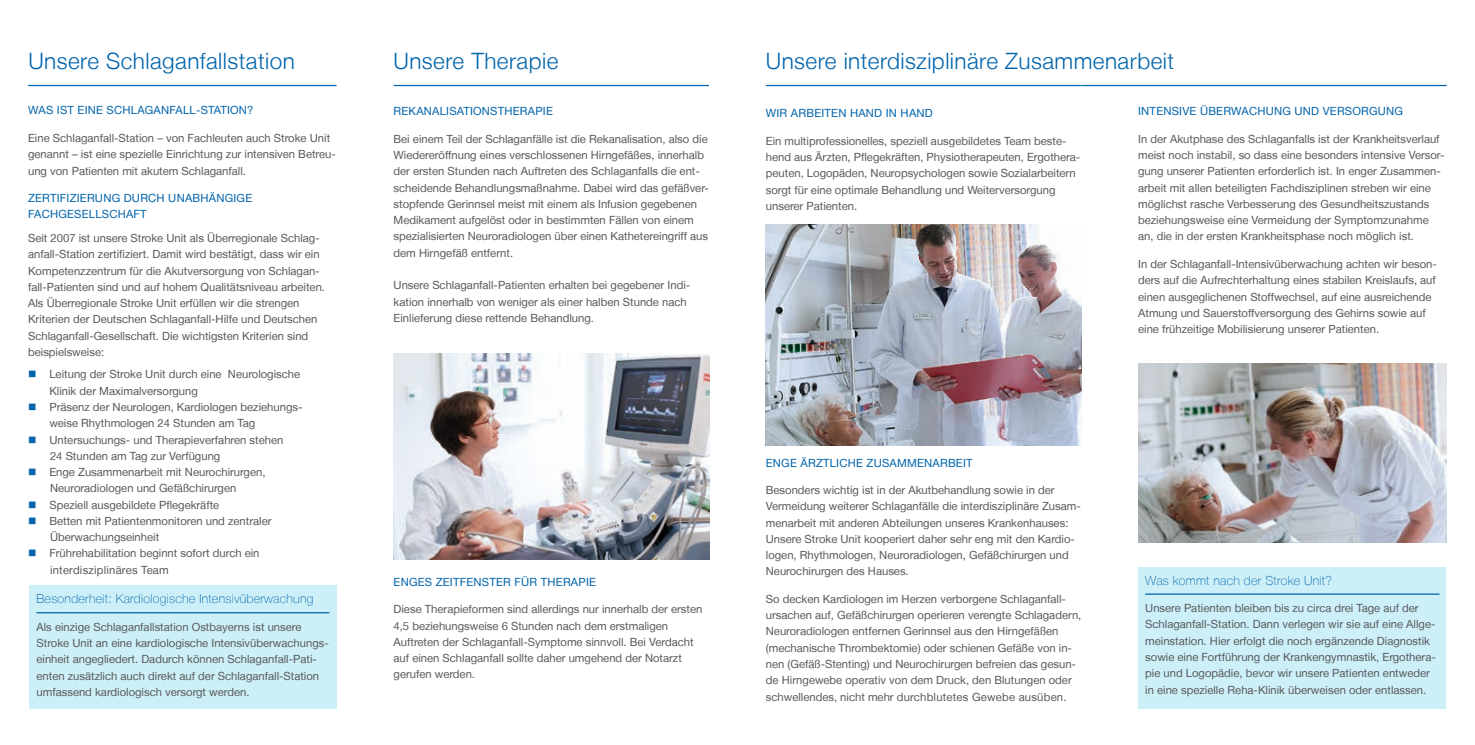
<style>
.page{position:relative;width:1475px;height:745px;background:#fff}
.page>*{position:absolute;margin:0;border:0;box-sizing:border-box;transform-origin:0 0}
.t1{font:300 22.5px "Helvetica Neue LT";letter-spacing:.02em;color:#0064ad}
.t2{font:100 12.5px "Helvetica Neue LT";letter-spacing:.02em;color:#0064ad}
.t3{font:11.25px/16.2px "Helvetica Neue LT";color:#58585a}
.t4{font:11.25px/16.2px "Helvetica Neue LT";letter-spacing:.02em;color:#0064ad}
</style>
<div class="page">
<hr style="left:1081px;top:85px;width:365px;height:1px;background:#0064ad">
<hr style="left:28px;top:85px;width:308px;height:1px;background:#0064ad">
<hr style="left:393px;top:85px;width:315px;height:1px;background:#0064ad">
<hr style="left:765px;top:85px;width:315px;height:1px;background:#0064ad">
<img style="left:393px;top:353px;width:316px;height:206px">
<img style="left:765px;top:224px;width:315px;height:221px">
<img style="left:1138px;top:363px;width:308px;height:179px">
<div style="left:29px;top:585px;width:308px;height:123px;background:#cdf0f8"></div>
<hr style="left:36px;top:611px;width:293px;height:2px;background:#0064ad">
<div style="left:1137px;top:566px;width:308px;height:142px;background:#cdf0f8"></div>
<hr style="left:1144px;top:593px;width:295px;height:1px;background:#0064ad">
<h1 class="t1" style="left:28px;top:47px;width:268px">Unsere Schlaganfallstation</h1>
<p class="t4" style="left:28px;top:102px;width:227px">Was ist eine Sc hlaganfall-Station?</p>
<p class="t3" style="left:28px;top:130px;width:309px">Eine Schlaganfall-Station – von Fachleuten auch Stroke Unit genannt – ist eine spezielle Einrichtung zur intensiven Betreu&shy;ung von Patienten mit akutem Schlaganfall.</p>
<p class="t4" style="left:28px;top:190px;width:226px">Zertifizieru ng du rch u nabhängige<br>Fachgesellsc</p>
<p class="t4" style="left:118px;top:206px;width:31px">haft</p>
<p class="t3" style="left:28px;top:230px;width:298px">Seit 2007 ist unsere Stroke Unit als Überregionale Schlag&shy;anfall-Station zertifiziert. Damit wird bestätigt, dass wir ein Kompetenzzentrum für die Akutversorgung von Schlagan&shy;fall-Patienten sind und auf hohem Qualitätsniveau arbeiten.<br>Als Überregionale Stroke Unit erfüllen wir die strengen Kriterien der Deutschen Schlaganfall-H ilfe und Deutschen Schlaganfall-Gesellschaft. Die wichtigsten Kriterien sind beispielsweise:</p>
<p class="t3" style="left:49px;top:366px;width:254px">Leitung der Stroke Unit durch eine Neurologische Klinik der Maximalversorgung<br>Präsenz der Neurologen, Kardiologen beziehungs&shy;weise Rhythmologen 24 Stunden am Tag Untersuchungs- und Therapieverfahren stehen<br>24 Stunden am Tag zur Verfügung<br>Enge Zusammenarbeit mit Neurochirurgen, Neuroradiologen und Gefäßchirurgen<br>Speziell ausgebildete Pflegekräfte<br>Betten mit Patientenmonitoren und zentraler Überwachungseinheit<br>Frührehabilitation beginnt sofort durch ein interdisziplinäres Team</p>
<p class="t2" style="left:36px;top:591px;width:278px">Besonderheit: Kardiologische Intensivüberwachung</p>
<p class="t3" style="left:36px;top:618px;width:294px">Als einzige Schlaganfallstation Ostbayerns ist unsere Stroke Unit an eine kardiologische I ntensivüberwachungs&shy;einheit angegliedert. Dadurch können Schlaganfall-Pati&shy;enten zusätzlich auch direkt auf der Schlaganfall-Station umfassend kardiologisch versorgt werden.</p>
<h1 class="t1" style="left:393px;top:47px;width:166px">Unsere Therapie</h1>
<h1 class="t1" style="left:765px;top:47px;width:409px">Unsere interdisziplinäre Zusammenarbeit</h1>
<p class="t4" style="left:393px;top:103px;width:161px">Rekanalisationstherapie</p>
<p class="t3" style="left:393px;top:130px;width:317px">Bei einem Teil der Schlaganfälle ist die Rekanalisation, also die Wiedereröffnung eines verschlossenen H irngefäßes, innerhalb der ersten Stunden nach Auftreten des Schlaganfalls die ent&shy;scheidende Behandlungsmaßnahme. Dabei wird das gefäßver&shy;stopfende Gerinnsel meist mit einem als I nfusion gegebenen<br>M edikament aufgelöst oder in bestimmten Fällen von einem spezialisierten Neuroradiologen über einen Kathetereingriff aus dem H irngefäß entfernt.</p>
<p class="t3" style="left:393px;top:277px;width:298px">Unsere Schlaganfall-Patienten erhalten bei gegebener I ndi&shy;kation innerhalb von weniger als einer halben Stunde nach<br>Einlieferung diese rettende Behandlung.</p>
<p class="t4" style="left:393px;top:573px;width:204px">Enges Zeitfenster fü r Therapie</p>
<p class="t3" style="left:393px;top:600px;width:310px">Diese Therapieformen sind allerdings nur innerhalb der ersten 4,5 beziehungsweise 6 Stunden nach dem erstmaligen Auftreten der Schlaganfall-Symptome sinnvoll. Bei Verdacht auf einen Schlaganfall sollte daher umgehend der Notarzt gerufen werden.</p>
<p class="t4" style="left:765px;top:105px;width:167px">Wir arbeiten Hand in Hand</p>
<p class="t3" style="left:765px;top:133px;width:316px">Ein multiprofessionelles, speziell ausgebildetes Team beste&shy;hend aus Ärzten, Pflegekräften, Physiotherapeuten, Ergothera&shy;peuten, Logopäden, Neuropsychologen sowie Sozialarbeitern sorgt für eine optimale Behandlung und Weiterversorgung unserer Patienten.</p>
<p class="t4" style="left:765px;top:454px;width:208px">Eng e ärztliche Zusammenarbeit</p>
<p class="t3" style="left:765px;top:481px;width:316px">Besonders wichtig ist in der Akutbehandlung sowie in der Vermeidung weiterer Schlaganfälle die interdisziplinäre Zusam&shy;menarbeit mit anderen Abteilungen unseres Krankenhauses:<br>Unsere Stroke Unit kooperiert daher sehr eng mit den Kardio&shy;logen, Rhythmologen, Neuroradiologen, Gefäßchirurgen und Neurochirurgen des Hauses.</p>
<p class="t3" style="left:765px;top:590px;width:317px">So decken Kardiologen im Herzen verborgene Schlaganfall&shy;ursachen auf, Gefäßchirurgen operieren verengte Schlagadern, Neuroradiologen entfernen Gerinnsel aus den H irngefäßen (mechanische Thrombektomie) oder schienen Gefäße von in&shy;nen (Gefäß-Stenting) und Neurochirurgen befreien das gesun&shy;de H irngewebe operativ von dem Druck, den Blutungen oder schwellendes, nicht mehr durchblutetes Gewebe ausüben.</p>
<p class="t4" style="left:1137px;top:103px;width:264px">I ntensive Überwachu ng u nd Versorgu ng</p>
<p class="t3" style="left:1137px;top:130px;width:308px">I n der Akutphase des Schlaganfalls ist der Krankheitsverlauf meist noch instabil, so dass eine besonders intensive Versor&shy;gung unserer Patienten erforderlich ist. I n enger Zusammen&shy;arbeit mit allen beteiligten Fachdisziplinen streben wir eine möglichst rasche Verbesserung des Gesundheitszustands beziehungsweise eine Vermeidung der Symptomzunahme an, die in der ersten Krankheitsphase noch möglich ist.</p>
<p class="t3" style="left:1137px;top:255px;width:300px">I n der Schlaganfall-I ntensivüberwachung achten wir beson&shy;ders auf die Aufrechterhaltung eines stabilen Kreislaufs, auf einen ausgeglichenen Stoffwechsel, auf eine ausreichende Atmung und Sauerstoffversorgung des Gehirns sowie auf eine frühzeitige Mobilisierung unserer Patienten.</p>
<p class="t2" style="left:1144px;top:572px;width:188px">Was kommt nach der Stroke Unit?</p>
<p class="t3" style="left:1144px;top:599px;width:292px">Unsere Patienten bleiben bis zu circa drei Tage auf der Schlaganfall-Station. Dann verlegen wir sie auf eine Allge&shy;meinstation. H ier erfolgt die noch ergänzende Diagnostik sowie eine Fortführung der Krankengymnastik, Ergothera&shy;pie und Logopädie, bevor wir unsere Patienten entweder in eine spezielle Reha-Klinik überweisen oder entlassen.</p>
</div>
